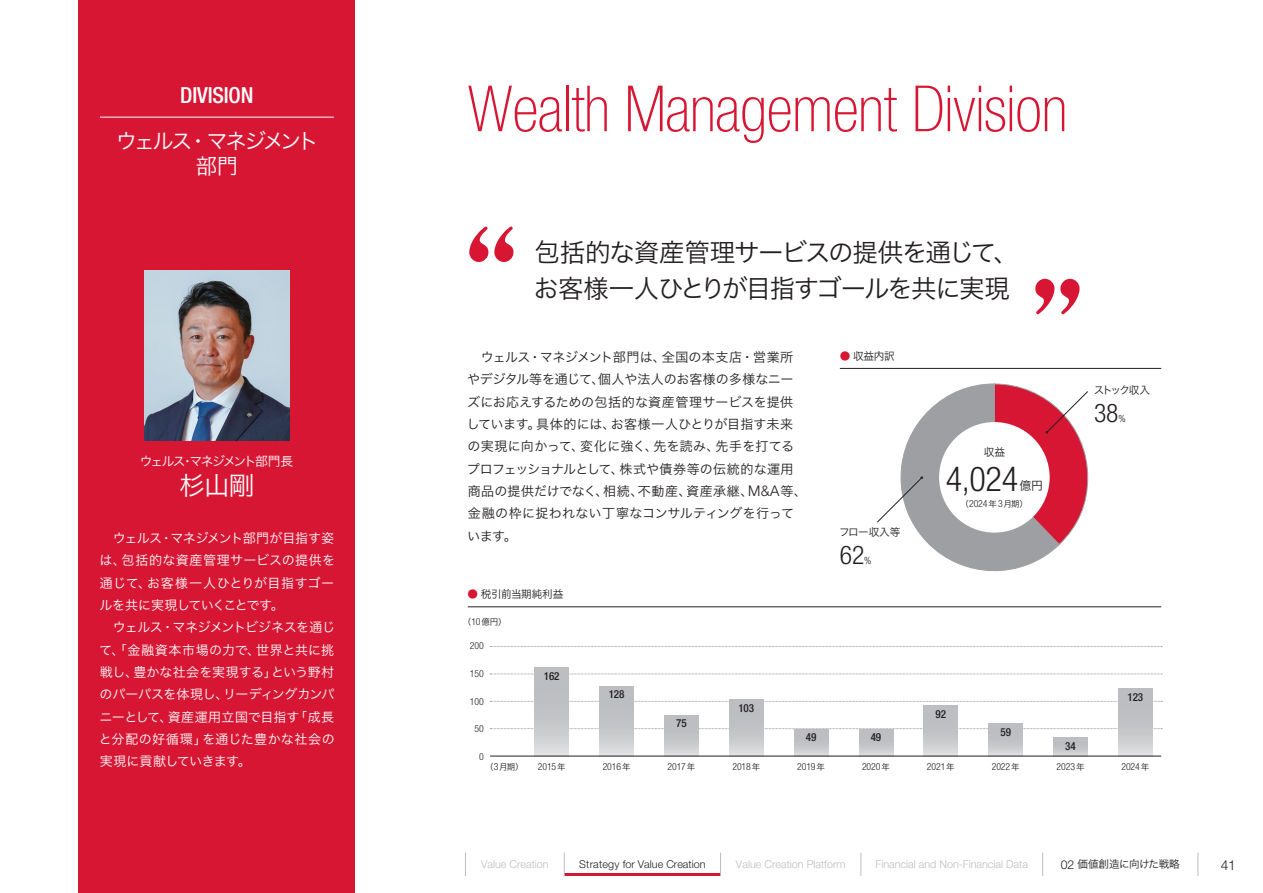
<style>
.page{position:relative;width:1263px;height:893px;background:#fff}
.page>*{position:absolute;margin:0;border:0;box-sizing:border-box;transform-origin:0 0}
.t1{font:700 165px "A1 Mincho Std";color:#d71634}
.t2{font:100 condensed 63.75px "Helvetica Neue LTW1 G";letter-spacing:-.005em;color:#d71634}
.t3{font:300 condensed 34.2px "Helvetica Neue LTW1 G";color:#231f20}
.t4{font:300 condensed 25.65px "Helvetica Neue LTW1 G";color:#231f20}
.t5{font:25.5px "Hiragino Sans W3";letter-spacing:-.055em;color:#231f20}
.t6{font:25.5px "Hiragino Sans W3";color:#fff}
.t7{font:500 condensed 22.2px "Helvetica Neue LTW1 G";letter-spacing:-.01em;color:#fff}
.t8{font:21.3px/25.5px "Hiragino Sans W3";letter-spacing:-.12em;color:#fff;text-align:center}
.t9{font:300 13.8px "Helvetica Neue LTW1 G";color:#231f20}
.t10{font:13.05px/22.4px "Hiragino Sans W3";letter-spacing:.005em;color:#231f20}
.t11{font:13.05px/22.4px "Hiragino Sans W3";letter-spacing:-.005em;color:#fff}
.t12{font:12.75px "Hiragino Sans W3";letter-spacing:-.12em;color:#fff}
.t13{font:11.85px "Hiragino Sans W3";color:#231f20}
.t14{font:500 condensed 11.1px "Helvetica Neue LTW1 G";letter-spacing:-.005em;color:#231f20}
.t15{font:300 10.8px "Helvetica Neue LTW1 G";color:#bcbdc0}
.t16{font:300 10.8px "Helvetica Neue LTW1 G";color:#231f20}
.t17{font:10.65px "Hiragino Sans W3";letter-spacing:-.035em;color:#231f20}
.t18{font:300 condensed 10.05px "Helvetica Neue LTW1 G";color:#231f20}
.t19{font:300 condensed 9.75px "Helvetica Neue LTW1 G";letter-spacing:-.01em;color:#231f20}
.t20{font:8.55px "Hiragino Sans W3";color:#231f20}
.s1{font-family:"Helvetica Neue LTW1 G";font-weight:300;font-size:14.7px}
.s2{color:#d71634}
.s3{font-family:"Helvetica Neue LTW1 G";font-weight:300;font-stretch:condensed;font-size:9.75px}
.s4{font-family:"Hiragino Sans W3";font-weight:400;font-stretch:normal;font-size:8.55px}
.s5{font-size:33.6px}
.s6{font-family:"Helvetica Neue LTW1 G";font-weight:300;font-size:12.15px}
</style>
<div class="page">
<svg style="left:490px;top:646px;width:672px;height:1px"></svg>
<svg style="left:490px;top:728px;width:672px;height:1px"></svg>
<svg style="left:490px;top:701px;width:672px;height:1px"></svg>
<svg style="left:490px;top:674px;width:672px;height:1px"></svg>
<div style="left:79px;top:0;width:276px;height:893px;background:#d71634"></div>
<hr style="left:100px;top:117px;width:234px;height:1px;background:#fff">
<svg style="left:877px;top:384px;width:211px;height:188px"></svg>
<hr style="left:840px;top:368px;width:321px;height:1px;background:#231f20">
<div style="left:1118px;top:689px;width:34px;height:67px;background:linear-gradient(to bottom,#b5b6b9,#d7d8d9)"></div>
<svg style="left:1053px;top:738px;width:34px;height:18px"></svg>
<div style="left:989px;top:724px;width:34px;height:32px;background:linear-gradient(to bottom,#b4b5b9,#d5d6d8)"></div>
<div style="left:924px;top:706px;width:34px;height:50px;background:linear-gradient(to bottom,#b5b6b9,#d6d7d9)"></div>
<svg style="left:859px;top:729px;width:34px;height:27px"></svg>
<svg style="left:794px;top:729px;width:34px;height:27px"></svg>
<div style="left:729px;top:700px;width:34px;height:56px;background:linear-gradient(to bottom,#b4b5b9,#d7d8d9)"></div>
<div style="left:664px;top:715px;width:34px;height:41px;background:linear-gradient(to bottom,#b5b6b9,#d5d6d8)"></div>
<div style="left:600px;top:686px;width:34px;height:70px;background:linear-gradient(to bottom,#b4b5b9,#d7d8da)"></div>
<div style="left:535px;top:668px;width:34px;height:88px;background:linear-gradient(to bottom,#b4b5b9,#d8d9da)"></div>
<hr style="left:490px;top:756px;width:671px;height:1px;background:#231f20">
<hr style="left:468px;top:607px;width:693px;height:1px;background:#231f20">
<img style="left:145px;top:270px;width:144px;height:170px">
<svg style="left:1198px;top:853px;width:1px;height:23px"></svg>
<hr style="left:564px;top:874px;width:156px;height:2px;background:#d71634">
<svg style="left:1042px;top:853px;width:1px;height:23px"></svg>
<svg style="left:564px;top:853px;width:1px;height:23px"></svg>
<svg style="left:465px;top:853px;width:1px;height:23px"></svg>
<svg style="left:720px;top:853px;width:1px;height:23px"></svg>
<svg style="left:861px;top:853px;width:1px;height:23px"></svg>
<h3 class="t7" style="left:180px;top:81px;width:75px">DIVISION</h3>
<h3 class="t8" style="left:116px;top:127px;width:204px">ウェルス・マネジメント部門</h3>
<p class="t12" style="left:140px;top:450px;width:155px">ウェルス・マネジメント部門長</p>
<h3 class="t6" style="left:179px;top:463px;width:76px">杉山剛</h3>
<p class="t11" style="left:99px;top:526px;width:238px">　ウェルス・マネジメント部門が目指す姿は、包括的な資産管理サービスの提供を通じて、お客様一人ひとりが目指すゴールを共に実現していくことです。<br>　ウェルス・マネジメントビジネスを通じて、「金融資本市場の力で、世界と共に挑戦し、豊かな社会を実現する」という野村のパーパスを体現し、リーディングカンパニーとして、資産運用立国で目指す「成長と分配の好循環」を通じた豊かな社会の実現に貢献していきます。</p>
<h2 class="t2" style="left:468px;top:73px;width:601px">Wealth Management Division</h2>
<h1 class="t1" style="left:357px;top:168px;width:167px">“</h1>
<h3 class="t5" style="left:535px;top:229px;width:486px">包括的な資産管理サービスの提供を通じて、</h3>
<h3 class="t5" style="left:534px;top:265px;width:478px">お客様一人ひとりが目指すゴールを共に実現</h3>
<h1 class="t1" style="left:1027px;top:220px;width:167px">”</h1>
<p class="t10" style="left:467px;top:345px;width:342px">　ウェルス・マネジメント部門は、全国の本支店・営業所やデジタル等を通じて、個人や法人のお客様の多様なニーズにお応えするための包括的な資産管理サービスを提供しています。具体的には、お客様一人ひとりが目指す未来の実現に向かって、変化に強く、先を読み、先手を打てるプロフェッショナルとして、株式や債券等の伝統的な運用商品の提供だけでなく、相続、不動産、資産承継、<span class="s1">M&amp;A</span>等、金融の枠に捉われない丁寧なコンサルティングを行っています。</p>
<p class="t17" style="left:468px;top:585px;width:97px"><span class="s2">●</span> 税引前当期純利益</p>
<p class="t20" style="left:463px;top:614px;width:45px">（<span class="s3">10</span>億円）</p>
<p class="t19" style="left:470px;top:640px;width:15px">200</p>
<p class="t19" style="left:470px;top:668px;width:15px">150</p>
<p class="t19" style="left:470px;top:695px;width:15px">100</p>
<p class="t19" style="left:474px;top:723px;width:11px">50</p>
<p class="t19" style="left:479px;top:751px;width:6px">0</p>
<p class="t20" style="left:485px;top:759px;width:40px">（<span class="s3">3</span>月期）</p>
<p class="t14" style="left:544px;top:669px;width:17px">162</p>
<p class="t19" style="left:538px;top:761px;width:29px">2015<span class="s4">年</span></p>
<p class="t14" style="left:609px;top:687px;width:17px">128</p>
<p class="t19" style="left:603px;top:761px;width:29px">2016<span class="s4">年</span></p>
<p class="t14" style="left:676px;top:717px;width:12px">75</p>
<p class="t19" style="left:667px;top:761px;width:29px">2017<span class="s4">年</span></p>
<p class="t14" style="left:738px;top:701px;width:17px">103</p>
<p class="t19" style="left:732px;top:761px;width:29px">2018<span class="s4">年</span></p>
<p class="t14" style="left:806px;top:731px;width:12px">49</p>
<p class="t19" style="left:797px;top:761px;width:29px">2019<span class="s4">年</span></p>
<p class="t17" style="left:840px;top:346px;width:57px"><span class="s2">●</span> 収益内訳</p>
<p class="t17" style="left:839px;top:523px;width:63px">フロー収入等</p>
<h3 class="t4" style="left:840px;top:540px;width:26px">62</h3>
<p class="t18" style="left:864px;top:554px;width:9px">%</p>
<p class="t14" style="left:871px;top:731px;width:12px">49</p>
<p class="t19" style="left:862px;top:761px;width:30px">2020<span class="s4">年</span></p>
<p class="t17" style="left:984px;top:442px;width:23px">収益</p>
<h3 class="t3" style="left:946px;top:459px;width:74px">4<span class="s5">,</span>024</h3>
<p class="t13" style="left:1019px;top:475px;width:25px">億円</p>
<p class="t20" style="left:961px;top:496px;width:69px">（<span class="s3">2024</span>年<span class="s3">3</span>月期）</p>
<p class="t17" style="left:1094px;top:380px;width:58px">ストック収入</p>
<h3 class="t4" style="left:1094px;top:398px;width:26px">38</h3>
<p class="t18" style="left:1118px;top:412px;width:9px">%</p>
<p class="t14" style="left:935px;top:707px;width:12px">92</p>
<p class="t19" style="left:927px;top:761px;width:29px">2021<span class="s4">年</span></p>
<p class="t14" style="left:1000px;top:725px;width:12px">59</p>
<p class="t19" style="left:992px;top:761px;width:30px">2022<span class="s4">年</span></p>
<p class="t14" style="left:1065px;top:739px;width:12px">34</p>
<p class="t19" style="left:1056px;top:761px;width:30px">2023<span class="s4">年</span></p>
<p class="t14" style="left:1127px;top:690px;width:17px">123</p>
<p class="t19" style="left:1121px;top:761px;width:30px">2024<span class="s4">年</span></p>
<p class="t15" style="left:481px;top:858px;width:69px">Value Creation</p>
<p class="t16" style="left:579px;top:858px;width:128px">Strategy for Value Creation</p>
<p class="t15" style="left:736px;top:858px;width:111px">Value Creation Platform</p>
<p class="t15" style="left:876px;top:858px;width:154px">Financial and Non-Financial Data</p>
<p class="t17" style="left:1061px;top:855px;width:121px"><span class="s6">02</span> 価値創造に向けた戦略</p>
<p class="t9" style="left:1221px;top:856px;width:16px">41</p>
</div>
